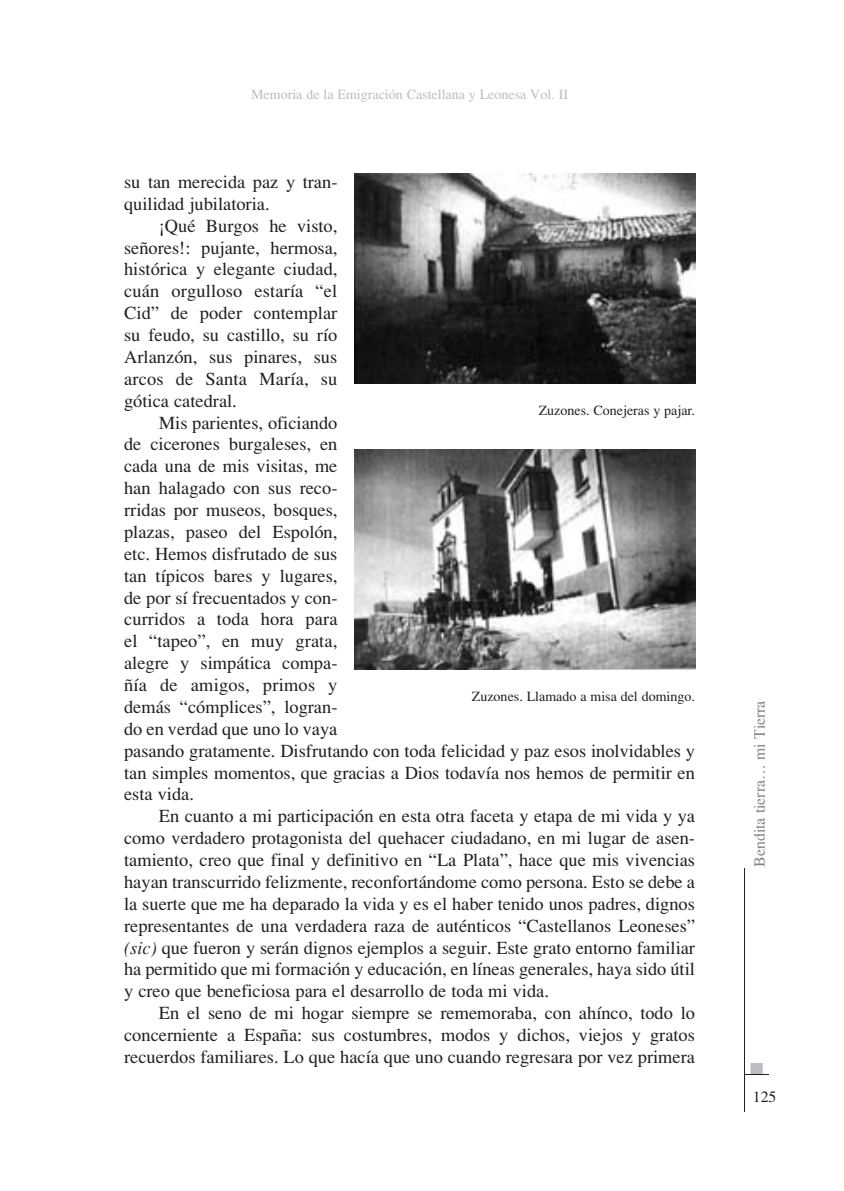
<style>
.page{position:relative;width:844px;height:1191px;background:#fff}
.page>*{position:absolute;margin:0;border:0;box-sizing:border-box;transform-origin:0 0}
.t1{font:18.38px/21.9px "Times";color:#231f20;text-align:justify}
.t2{font:17.5px "Zapf Dingbats ITC";color:#bcbdc0}
.t3{font:15.75px "Times";color:#808285}
.t4{font:15.75px "Times";color:#231f20}
.t5{font:14px "Times";color:#231f20}
.t6{font:14px "Times";color:#bcbdc0}
.s1{font-style:italic}
</style>
<div class="page">
<svg style="left:744px;top:1074px;width:24px;height:1px"></svg>
<hr style="left:743px;top:868px;width:1px;height:243px;background:#231f20">
<img style="left:355px;top:174px;width:339px;height:210px">
<img style="left:355px;top:449px;width:339px;height:220px">
<p class="t6" style="left:251px;top:86px;width:318px">Memoria de la Emigración Castellana y Leonesa Vol. II</p>
<p class="t1" style="left:124px;top:171px;width:215px">su tan merecida paz y tran&shy;quilidad jubilatoria.</p>
<p class="t1" style="left:124px;top:215px;width:215px;text-indent:35px">¡Qué Burgos he visto, señores!: pujante, hermosa, histórica y elegante ciudad, cuán orgulloso estaría “el Cid” de poder contemplar su feudo, su castillo, su río Arlanzón, sus pinares, sus arcos de Santa María, su gótica catedral.</p>
<p class="t1" style="left:124px;top:411px;width:572px;text-align:left;text-indent:35px">Mis parientes, oficiando<br>de cicerones burgaleses, en<br>cada una de mis visitas, me<br>han halagado con sus reco-<br>rridas por museos, bosques,<br>plazas, paseo del Espolón,<br>etc. Hemos disfrutado de sus<br>tan típicos bares y lugares,<br>de por sí frecuentados y con-<br>curridos a toda hora para<br>el “tapeo”, en muy grata,<br>alegre y simpática compa-<br>ñía de amigos, primos y<br>demás “cómplices”, logran-<br>do en verdad que uno lo vaya<br>pasando gratamente. Disfrutando con toda felicidad y paz esos inolvidables y tan simples momentos, que gracias a Dios todavía nos hemos de permitir en esta vida.</p>
<p class="t1" style="left:124px;top:805px;width:572px;text-indent:35px">En cuanto a mi participación en esta otra faceta y etapa de mi vida y ya como verdadero protagonista del quehacer ciudadano, en mi lugar de asen&shy;tamiento, creo que final y definitivo en “La Plata”, hace que mis vivencias hayan transcurrido felizmente, reconfortándome como persona. Esto se debe a la suerte que me ha deparado la vida y es el haber tenido unos padres, dignos representantes de una verdadera raza de auténticos “Castellanos Leoneses” <span class="s1">(sic)</span> que fueron y serán dignos ejemplos a seguir. Este grato entorno familiar ha permitido que mi formación y educación, en líneas generales, haya sido útil y creo que beneficiosa para el desarrollo de toda mi vida.</p>
<p class="t1" style="left:124px;top:1002px;width:572px;text-indent:35px">En el seno de mi hogar siempre se rememoraba, con ahínco, todo lo concerniente a España: sus costumbres, modos y dichos, viejos y gratos recuerdos familiares. Lo que hacía que uno cuando regresara por vez primera</p>
<p class="t5" style="left:538px;top:403px;width:158px">Zuzones. Conejeras y pajar.</p>
<p class="t5" style="left:471px;top:688px;width:225px">Zuzones. Llamado a misa del domingo.</p>
<p class="t3" style="left:750px;top:866px;width:168px;rotate:-90deg">Bendita tierra… mi Tierra</p>
<p class="t2" style="left:750px;top:1060px;width:15px">■</p>
<p class="t4" style="left:752px;top:1087px;width:25px">125</p>
</div>
